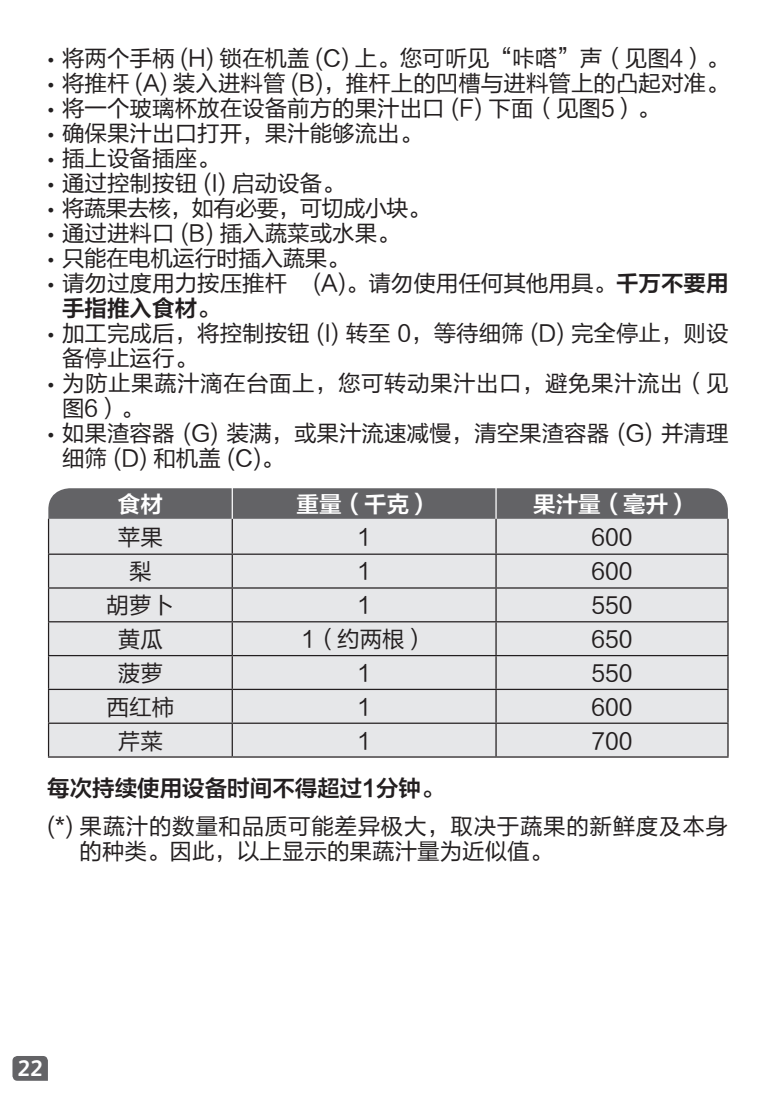
<style>
.page{position:relative;width:778px;height:1106px;background:#fff}
.page>*{position:absolute;margin:0;border:0;box-sizing:border-box;transform-origin:0 0}
.t1{font:22.5px/25px "FZLTHJW GB1 0";color:#231f20}
.t2{font:22.5px/25px "FZLTHJW GB1 0";letter-spacing:.03em;color:#231f20}
.t3{font:22.5px/25px "FZLTHJW GB1 0";letter-spacing:.02em;color:#231f20}
.t4{font:22.5px "FZLTZCHK GBK1 0";color:#231f20}
.t5{font:22.5px "FZLTHJW GB1 0";letter-spacing:-.04em;color:#231f20}
.t6{font:22.5px "FZLTZCHK GBK1 0";color:#fff}
.t7{font:22.5px "FZLTHJW GB1 0";letter-spacing:-.02em;color:#231f20}
.t8{font:700 22.5px "FS Albert";color:#fff}
.s1{font-family:"Myriad Pro"}
.s2{font-family:"FZLTZCHK GBK1 0"}
</style>
<div class="page">
<svg style="left:12px;top:1056px;width:36px;height:24px"></svg>
<svg style="left:48px;top:488px;width:680px;height:31px;fill:#636366"></svg>
<div style="left:49px;top:519px;width:678px;height:237px;background:#e6e7e9"></div>
<hr style="left:48px;top:519px;width:1px;height:34px;background:#231f20">
<hr style="left:232px;top:519px;width:1px;height:34px;background:#231f20">
<hr style="left:495px;top:519px;width:1px;height:34px;background:#231f20">
<hr style="left:727px;top:519px;width:1px;height:34px;background:#231f20">
<hr style="left:48px;top:553px;width:184px;height:2px;background:#231f20">
<hr style="left:48px;top:555px;width:1px;height:32px;background:#231f20">
<hr style="left:232px;top:553px;width:264px;height:2px;background:#231f20">
<hr style="left:232px;top:555px;width:1px;height:32px;background:#231f20">
<hr style="left:496px;top:553px;width:232px;height:2px;background:#231f20">
<hr style="left:495px;top:555px;width:1px;height:32px;background:#231f20">
<hr style="left:727px;top:555px;width:1px;height:32px;background:#231f20">
<hr style="left:48px;top:587px;width:184px;height:1px;background:#231f20">
<hr style="left:48px;top:588px;width:1px;height:33px;background:#231f20">
<hr style="left:232px;top:587px;width:264px;height:1px;background:#231f20">
<hr style="left:232px;top:588px;width:1px;height:33px;background:#231f20">
<hr style="left:496px;top:587px;width:232px;height:1px;background:#231f20">
<hr style="left:495px;top:588px;width:1px;height:33px;background:#231f20">
<hr style="left:727px;top:588px;width:1px;height:33px;background:#231f20">
<hr style="left:48px;top:621px;width:184px;height:1px;background:#231f20">
<hr style="left:48px;top:622px;width:1px;height:33px;background:#231f20">
<hr style="left:232px;top:621px;width:264px;height:1px;background:#231f20">
<hr style="left:232px;top:622px;width:1px;height:33px;background:#231f20">
<hr style="left:496px;top:621px;width:232px;height:1px;background:#231f20">
<hr style="left:495px;top:622px;width:1px;height:33px;background:#231f20">
<hr style="left:727px;top:622px;width:1px;height:33px;background:#231f20">
<hr style="left:48px;top:655px;width:184px;height:1px;background:#231f20">
<hr style="left:48px;top:656px;width:1px;height:33px;background:#231f20">
<hr style="left:232px;top:655px;width:264px;height:1px;background:#231f20">
<hr style="left:232px;top:656px;width:1px;height:33px;background:#231f20">
<hr style="left:496px;top:655px;width:232px;height:1px;background:#231f20">
<hr style="left:495px;top:656px;width:1px;height:33px;background:#231f20">
<hr style="left:727px;top:656px;width:1px;height:33px;background:#231f20">
<hr style="left:48px;top:689px;width:184px;height:1px;background:#231f20">
<hr style="left:48px;top:690px;width:1px;height:32px;background:#231f20">
<hr style="left:232px;top:689px;width:264px;height:1px;background:#231f20">
<hr style="left:232px;top:690px;width:1px;height:32px;background:#231f20">
<hr style="left:496px;top:689px;width:232px;height:1px;background:#231f20">
<hr style="left:495px;top:690px;width:1px;height:32px;background:#231f20">
<hr style="left:727px;top:690px;width:1px;height:32px;background:#231f20">
<hr style="left:48px;top:722px;width:184px;height:2px;background:#231f20">
<hr style="left:48px;top:724px;width:1px;height:32px;background:#231f20">
<hr style="left:232px;top:722px;width:264px;height:2px;background:#231f20">
<hr style="left:232px;top:724px;width:1px;height:32px;background:#231f20">
<hr style="left:496px;top:722px;width:232px;height:2px;background:#231f20">
<hr style="left:495px;top:724px;width:1px;height:32px;background:#231f20">
<hr style="left:727px;top:724px;width:1px;height:32px;background:#231f20">
<hr style="left:48px;top:756px;width:184px;height:1px;background:#231f20">
<hr style="left:232px;top:756px;width:264px;height:1px;background:#231f20">
<hr style="left:496px;top:756px;width:232px;height:1px;background:#231f20">
<hr style="left:232px;top:487px;width:1px;height:32px;background:#fff">
<hr style="left:495px;top:487px;width:1px;height:32px;background:#fff">
<p class="t1" style="left:48px;top:46px;width:682px"><span class="s1">•</span> 将两个手柄 (H) 锁在机盖 (C) 上。您可听见“咔嗒”声（见图4）。</p>
<p class="t1" style="left:48px;top:71px;width:682px"><span class="s1">•</span> 将推杆 (A) 装入进料管 (B)，推杆上的凹槽与进料管上的凸起对准。</p>
<p class="t1" style="left:48px;top:96px;width:613px"><span class="s1">•</span> 将一个玻璃杯放在设备前方的果汁出口 (F) 下面（见图5）。</p>
<p class="t1" style="left:48px;top:121px;width:376px"><span class="s1">•</span> 确保果汁出口打开，果汁能够流出。</p>
<p class="t1" style="left:48px;top:146px;width:173px"><span class="s1">•</span> 插上设备插座。</p>
<p class="t1" style="left:48px;top:171px;width:298px"><span class="s1">•</span> 通过控制按钮 (I) 启动设备。</p>
<p class="t5" style="left:48px;top:196px;width:384px"><span class="s1">•</span> 将蔬果去核，如有必要，可切成小块。</p>
<p class="t1" style="left:48px;top:221px;width:353px"><span class="s1">•</span> 通过进料口 (B) 插入蔬菜或水果。</p>
<p class="t7" style="left:48px;top:246px;width:303px"><span class="s1">•</span> 只能在电机运行时插入蔬果。</p>
<p class="t1" style="left:48px;top:271px;width:682px"><span class="s1">•</span> 请勿过度用力按压推杆 (A)。请勿使用任何其他用具。<span class="s2">千万不要用</span></p>
<p class="t4" style="left:62px;top:296px;width:159px">手指推入食材。</p>
<p class="t1" style="left:62px;top:321px;width:668px;text-indent:-14px"><span class="s1">•</span> 加工完成后，将控制按钮 (I) 转至 0，等待细筛 (D) 完全停止，则设备停止运行。</p>
<p class="t3" style="left:62px;top:371px;width:668px;text-indent:-14px"><span class="s1">•</span> 为防止果蔬汁滴在台面上，您可转动果汁出口，避免果汁流出（见图6）。</p>
<p class="t1" style="left:62px;top:421px;width:668px;text-indent:-14px"><span class="s1">•</span> 如果渣容器 (G) 装满，或果汁流速减慢，清空果渣容器 (G) 并清理细筛 (D) 和机盖 (C)。</p>
<p class="t6" style="left:118px;top:491px;width:46px">食材</p>
<p class="t6" style="left:296px;top:491px;width:136px">重量（千克）</p>
<p class="t6" style="left:533px;top:491px;width:159px">果汁量（毫升）</p>
<p class="t1" style="left:118px;top:525px;width:46px">苹果</p>
<p class="t1" style="left:357px;top:525px;width:15px">1</p>
<p class="t1" style="left:591px;top:525px;width:43px">600</p>
<p class="t1" style="left:129px;top:560px;width:24px">梨</p>
<p class="t1" style="left:357px;top:560px;width:15px">1</p>
<p class="t1" style="left:591px;top:560px;width:43px">600</p>
<p class="t1" style="left:107px;top:593px;width:69px">胡萝卜</p>
<p class="t1" style="left:357px;top:593px;width:15px">1</p>
<p class="t1" style="left:591px;top:593px;width:42px">550</p>
<p class="t1" style="left:118px;top:627px;width:46px">黄瓜</p>
<p class="t1" style="left:301px;top:627px;width:128px">1（约两根）</p>
<p class="t1" style="left:591px;top:627px;width:42px">650</p>
<p class="t1" style="left:118px;top:661px;width:46px">菠萝</p>
<p class="t1" style="left:357px;top:661px;width:15px">1</p>
<p class="t1" style="left:591px;top:661px;width:42px">550</p>
<p class="t1" style="left:107px;top:695px;width:69px">西红柿</p>
<p class="t1" style="left:357px;top:695px;width:15px">1</p>
<p class="t1" style="left:591px;top:695px;width:43px">600</p>
<p class="t1" style="left:118px;top:729px;width:46px">芹菜</p>
<p class="t1" style="left:357px;top:729px;width:15px">1</p>
<p class="t1" style="left:591px;top:729px;width:42px">700</p>
<p class="t4" style="left:47px;top:776px;width:398px">每次持续使用设备时间不得超过1分钟。</p>
<p class="t2" style="left:79px;top:814px;width:650px;text-indent:-32px">(*) 果蔬汁的数量和品质可能差异极大，取决于蔬果的新鲜度及本身的种类。因此，以上显示的果蔬汁量为近似值。</p>
<p class="t8" style="left:18px;top:1053px;width:27px">22</p>
</div>
